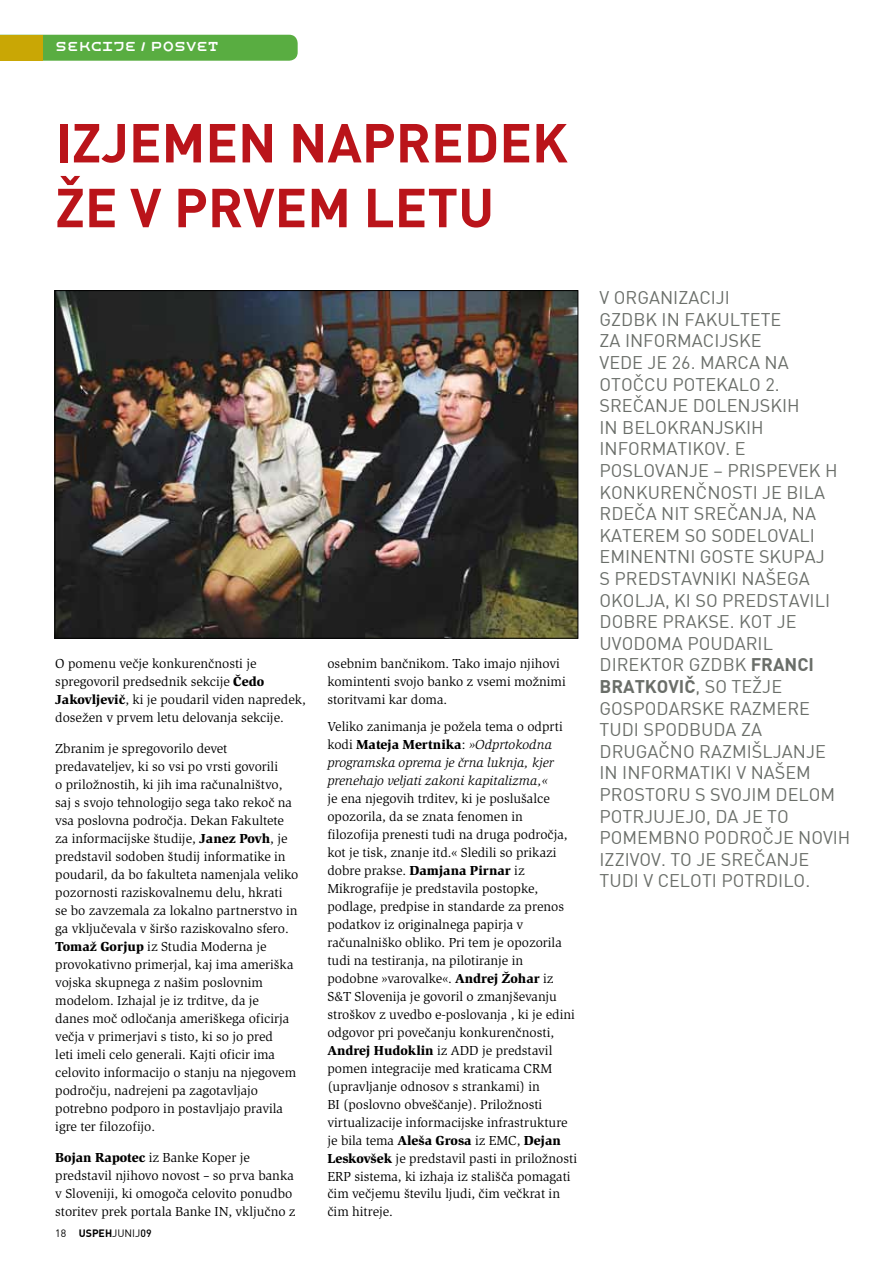
<style>
.page{position:relative;width:893px;height:1263px;background:#fff}
.page>*{position:absolute;margin:0;border:0;box-sizing:border-box;transform-origin:0 0}
.t1{font:54px/64.8px "DIN Bold";color:#ba141a}
.t2{font:18px/21.6px "DIN Regular";color:#6a6e69}
.t3{font:18px/21.6px "DIN Bold";color:#6a6e69}
.t4{font:13.5px/18px "Slimbach Itc TEE";color:#000}
.t5{font:italic 13.5px/18px "Slimbach Itc TEE";color:#000}
.t6{font:13.5px "Slimbach Itc TEE Blac";color:#000}
.t7{font:13.5px "Mobyregular";color:#fff}
.t8{font:10.5px "DIN Regular";color:#000}
.s1{font-family:"Slimbach Itc TEE Blac"}
.s2{font-family:"DIN Bold"}
.s3{font-family:"DIN Medium"}
.s4{font-family:"Slimbach Itc TEE"}
.s5{font-family:"Slimbach Itc TEE";font-style:italic}
.s6{font-family:"DIN Regular"}
</style>
<div class="page">
<div style="left:43px;top:35px;width:255px;height:26px;background:#59ad41"></div>
<div style="left:0;top:35px;width:43px;height:26px;background:#c9a705"></div>
<img style="left:57px;top:292px;width:519px;height:345px">
<p class="t7" style="left:55px;top:38px;width:165px">SEKCIJE / POSVET</p>
<h1 class="t1" style="left:55px;top:108px;width:514px">IZJEMEN NAPREDEK<br>ŽE V PRVEM LETU</h1>
<p class="t4" style="left:55px;top:655px;width:252px">O pomenu večje konkurenčnosti je spregovoril predsednik sekcije <span class="s1">Čedo Jakovljevič</span>, ki je poudaril viden napredek, dosežen v prvem letu delovanja sekcije.</p>
<p class="t4" style="left:55px;top:739px;width:245px">Zbranim je spregovorilo devet predavateljev, ki so vsi po vrsti govorili<br>o priložnostih, ki jih ima računalništvo, saj s svojo tehnologijo sega tako rekoč na vsa poslovna področja. Dekan Fakultete za informacijske študije, <span class="s1">Janez Povh</span>, je predstavil sodoben študij informatike in poudaril, da bo fakulteta namenjala veliko pozornosti raziskovalnemu delu, hkrati<br>se bo zavzemala za lokalno partnerstvo in ga vključevala v širšo raziskovalno sfero.<br><span class="s1">Tomaž Gorjup</span> iz Studia Moderna je provokativno primerjal, kaj ima ameriška vojska skupnega z našim poslovnim modelom. Izhajal je iz trditve, da je<br>danes moč odločanja ameriškega oficirja večja v primerjavi s tisto, ki so jo pred<br>leti imeli celo generali. Kajti oficir ima celovito informacijo o stanju na njegovem področju, nadrejeni pa zagotavljajo potrebno podporo in postavljajo pravila igre ter filozofijo.</p>
<p class="t4" style="left:55px;top:1148px;width:242px"><span class="s1">Bojan Rapotec</span> iz Banke Koper je predstavil njihovo novost – so prva banka v Sloveniji, ki omogoča celovito ponudbo storitev prek portala Banke IN, vključno z</p>
<p class="t8" style="left:55px;top:1227px;width:98px">18 <span class="s2">USPEH</span>JUNIJ<span class="s3">09</span></p>
<p class="t4" style="left:327px;top:655px;width:240px">osebnim bančnikom. Tako imajo njihovi komintenti svojo banko z vsemi možnimi storitvami kar doma.</p>
<p class="t4" style="left:327px;top:717px;width:237px">Veliko zanimanja je požela tema o odprti</p>
<p class="t6" style="left:327px;top:736px;width:226px"><span class="s4">kodi</span> Mateja Mertnika<span class="s4">:</span> <span class="s5">»Odprtokodna</span></p>
<p class="t5" style="left:327px;top:753px;width:228px">programska oprema je črna luknja, kjer prenehajo veljati zakoni kapitalizma,«</p>
<p class="t4" style="left:327px;top:789px;width:251px">je ena njegovih trditev, ki je poslušalce opozorila, da se znata fenomen in filozofija prenesti tudi na druga področja, kot je tisk, znanje itd.« Sledili so prikazi dobre prakse. <span class="s1">Damjana Pirnar</span> iz Mikrografije je predstavila postopke, podlage, predpise in standarde za prenos podatkov iz originalnega papirja v računalniško obliko. Pri tem je opozorila tudi na testiranja, na pilotiranje in podobne »varovalke«. <span class="s1">Andrej Žohar</span> iz S&amp;T Slovenija je govoril o zmanjševanju stroškov z uvedbo e-poslovanja , ki je edini odgovor pri povečanju konkurenčnosti, <span class="s1">Andrej Hudoklin</span> iz ADD je predstavil pomen integracije med kraticama CRM (upravljanje odnosov s strankami) in<br>BI (poslovno obveščanje). Priložnosti virtualizacije informacijske infrastrukture je bila tema <span class="s1">Aleša Grosa</span> iz EMC, <span class="s1">Dejan Leskovšek</span> je predstavil pasti in priložnosti ERP sistema, ki izhaja iz stališča pomagati čim večjemu številu ljudi, čim večkrat in čim hitreje.</p>
<h2 class="t2" style="left:600px;top:286px;width:132px">V ORGANIZACIJI<br>GZDBK</h2>
<p class="t2" style="left:600px;top:308px;width:240px;text-indent:62px">IN FAKULTETE<br>ZA INFORMACIJSKE<br>VEDE JE 26. MARCA NA<br>OTOČCU POTEKALO 2.<br>SREČANJE DOLENJSKIH<br>IN BELOKRANJSKIH<br>INFORMATIKOV. E<br>POSLOVANJE – PRISPEVEK H<br>KONKURENČNOSTI JE BILA<br>RDEČA NIT SREČANJA, NA<br>KATEREM SO SODELOVALI<br>EMINENTNI GOSTE SKUPAJ<br>S PREDSTAVNIKI NAŠEGA<br>OKOLJA, KI SO PREDSTAVILI<br>DOBRE PRAKSE. KOT JE<br>UVODOMA POUDARIL<br>DIREKTOR GZDBK</p>
<h2 class="t3" style="left:600px;top:653px;width:216px;text-indent:151px">FRANCI<br>BRATKOVIČ<span class="s6">, SO TEŽJE</span></h2>
<h2 class="t2" style="left:600px;top:697px;width:252px">GOSPODARSKE RAZMERE<br>TUDI SPODBUDA ZA<br>DRUGAČNO RAZMIŠLJANJE<br>IN INFORMATIKI V NAŠEM<br>PROSTORU S SVOJIM DELOM<br>POTRJUJEJO, DA JE TO<br>POMEMBNO PODROČJE NOVIH<br>IZZIVOV. TO JE SREČANJE<br>TUDI V CELOTI POTRDILO.</h2>
</div>
